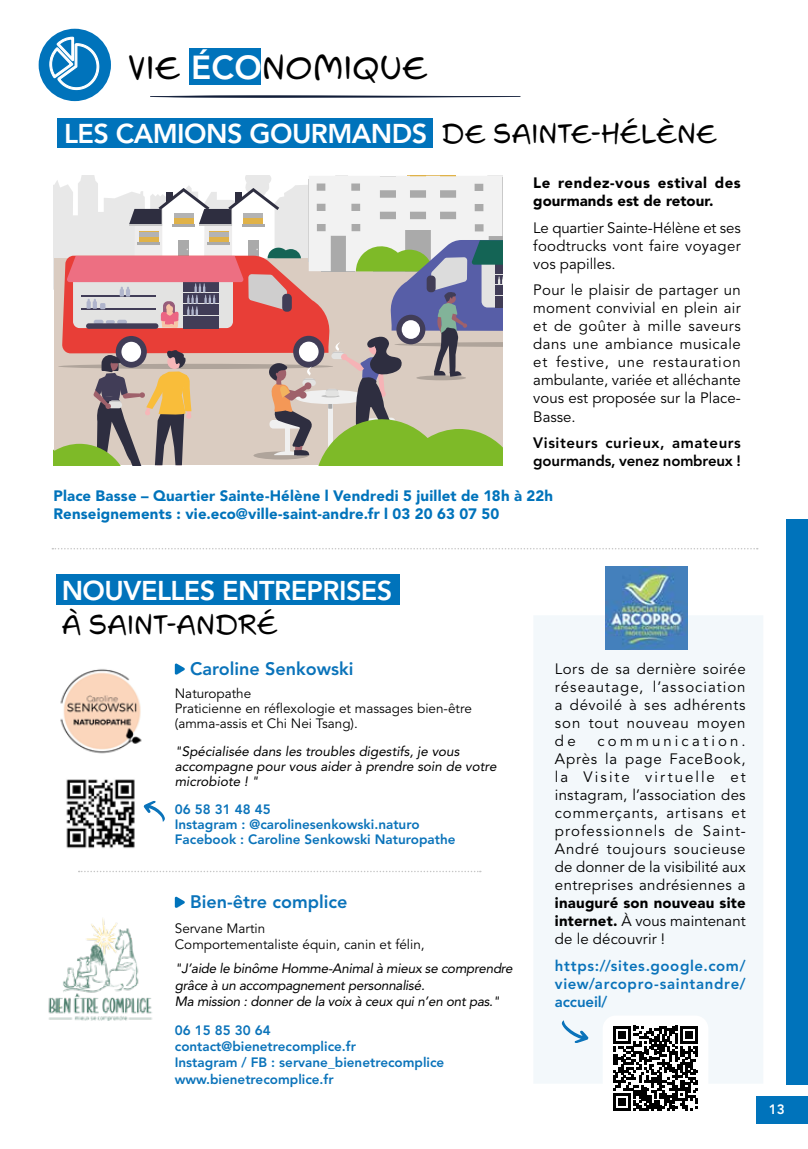
<style>
.page{position:relative;width:808px;height:1149px;background:#fff}
.page>*{position:absolute;margin:0;border:0;box-sizing:border-box;transform-origin:0 0}
.t1{font:33px "Swing King";letter-spacing:.02em;color:#000}
.t2{font:800 27px "Avenir LT Pro";letter-spacing:-.02em;color:#fff}
.t3{font:27px "Swing King";letter-spacing:.02em;color:#000}
.t4{font:800 18px "Avenir LT Pro";color:#0a73ba}
.t5{font:15px/18px "Avenir LT Pro";letter-spacing:.02em;color:#000;text-align:justify}
.t6{font:900 15px/18px "Avenir LT Pro";letter-spacing:.01em;color:#0073bb}
.t7{font:900 15px/18px "Avenir LT Pro";letter-spacing:.015em;color:#000;text-align:justify}
.t8{font:800 15px/18px "Avenir LT Pro";letter-spacing:.04em;color:#0a73ba;text-align:justify}
.t9{font:800 15px/18px "Avenir LT Pro";letter-spacing:.035em;color:#000}
.t10{font:800 13.5px/16.2px "Avenir LT Pro";color:#0a73ba}
.t11{font:13.5px/15px "Avenir LT Pro";color:#000}
.t12{font:italic 13.5px/16.2px "Avenir LT Pro";letter-spacing:-.02em;color:#000}
.t13{font:italic 13.5px/15px "Avenir LT Pro";color:#000}
.t14{font:800 13.5px "Avenir LT Pro";color:#fff}
.s1{font-family:"Avenir LT Pro";font-weight:800;color:#fff}
.s2{font-family:"Swing King";font-weight:400;color:#000}
.s3{font-weight:400}
</style>
<div class="page">
<div style="left:757px;top:1095px;width:51px;height:28px;background:#0073bb"></div>
<div style="left:533px;top:615px;width:230px;height:468px;background:#f3f8fb"></div>
<svg style="left:150px;top:95px;width:370px;height:3px"></svg>
<div style="left:57px;top:574px;width:343px;height:31px;background:#0073bb"></div>
<div style="left:190px;top:48px;width:71px;height:37px;background:#0073bb"></div>
<div style="left:39px;top:29px;width:72px;height:72px;background:#0073bb;border-radius:50%"></div>
<svg style="left:49px;top:36px;width:51px;height:55px"></svg>
<svg style="left:175px;top:663px;width:10px;height:11px"></svg>
<svg style="left:175px;top:896px;width:10px;height:11px"></svg>
<img style="left:66px;top:779px;width:69px;height:70px">
<img style="left:48px;top:918px;width:104px;height:102px">
<div style="left:57px;top:118px;width:376px;height:30px;background:#0073bb"></div>
<svg style="left:54px;top:176px;width:449px;height:289px"></svg>
<svg style="left:562px;top:1020px;width:27px;height:23px"></svg>
<img style="left:60px;top:669px;width:82px;height:85px">
<svg style="left:143px;top:800px;width:22px;height:22px"></svg>
<svg style="left:52px;top:548px;width:706px;height:1px"></svg>
<svg style="left:79px;top:870px;width:402px;height:2px"></svg>
<div style="left:603px;top:1015px;width:105px;height:105px;background:#fff;border-radius:13px"></div>
<svg style="left:613px;top:1025px;width:85px;height:85px"></svg>
<img style="left:605px;top:566px;width:83px;height:83px">
<div style="left:787px;top:519px;width:21px;height:565px;background:#0073bb"></div>
<h1 class="t1" style="left:128px;top:48px;width:301px">VIE <span class="s1">ÉCO</span>NOMIQUE</h1>
<h2 class="t2" style="left:64px;top:118px;width:654px">LES CAMIONS GOURMANDS <span class="s2">DE SAINTE-HÉLÈNE</span></h2>
<p class="t7" style="left:533px;top:174px;width:209px">Le rendez-vous estival des gourmands est de retour.</p>
<p class="t5" style="left:533px;top:219px;width:209px">Le quartier Sainte-Hélène et ses foodtrucks vont faire voyager vos papilles.</p>
<p class="t5" style="left:533px;top:281px;width:209px">Pour le plaisir de partager un moment convivial en plein air et de goûter à mille saveurs dans une ambiance musicale et festive, une restauration ambulante, variée et alléchante vous est proposée sur la Place-Basse.</p>
<p class="t9" style="left:533px;top:434px;width:209px">Visiteurs curieux, amateurs gourmands, venez nombreux !</p>
<p class="t6" style="left:54px;top:487px;width:501px">Place Basse – Quartier Sainte-Hélène l Vendredi 5 juillet de 18h à 22h<br>Renseignements : vie.eco@ville-saint-andre.fr l 03 20 63 07 50</p>
<h2 class="t2" style="left:62px;top:574px;width:332px">NOUVELLES ENTREPRISES</h2>
<h2 class="t3" style="left:62px;top:608px;width:217px">À SAINT-ANDRÉ</h2>
<p class="t4" style="left:190px;top:657px;width:165px">Caroline Senkowski</p>
<p class="t11" style="left:175px;top:686px;width:299px">Naturopathe<br>Praticienne en réflexologie et massages bien-être (amma-assis et Chi Nei Tsang).</p>
<p class="t13" style="left:175px;top:743px;width:323px">"Spécialisée dans les troubles digestifs, je vous accompagne pour vous aider à prendre soin de votre microbiote ! "</p>
<p class="t10" style="left:175px;top:801px;width:282px;line-height:15px">06 58 31 48 45<br>Instagram : @carolinesenkowski.naturo<br>Facebook : Caroline Senkowski Naturopathe</p>
<p class="t4" style="left:190px;top:890px;width:159px">Bien-être complice</p>
<p class="t11" style="left:175px;top:919px;width:251px;line-height:16.2px">Servane Martin<br>Comportementaliste équin, canin et félin,</p>
<p class="t12" style="left:175px;top:960px;width:339px">"J’aide le binôme Homme-Animal à mieux se comprendre grâce à un accompagnement personnalisé.<br>Ma mission : donner de la voix à ceux qui n’en ont pas."</p>
<p class="t10" style="left:175px;top:1021px;width:271px">06 15 85 30 64 contact@bienetrecomplice.fr<br>Instagram / FB : servane_bienetrecomplice www.bienetrecomplice.fr</p>
<p class="t5" style="left:555px;top:660px;width:192px">Lors de sa dernière soirée réseautage, l’association a dévoilé à ses adhérents son tout nouveau moyen de</p>
<p class="t5" style="left:555px;top:732px;width:192px;text-indent:43px">communication.<br>Après la page FaceBook, la Visite virtuelle et instagram, l’association des commerçants, artisans et professionnels de Saint-André toujours soucieuse de donner de la visibilité aux entreprises andrésiennes a</p>
<p class="t7" style="left:555px;top:893px;width:192px">inauguré son nouveau site internet. <span class="s3">À vous maintenant de le découvrir !</span></p>
<p class="t8" style="left:555px;top:956px;width:192px">https://sites.google.com/ view/arcopro-saintandre/ accueil/</p>
<p class="t14" style="left:769px;top:1101px;width:17px">13</p>
</div>
